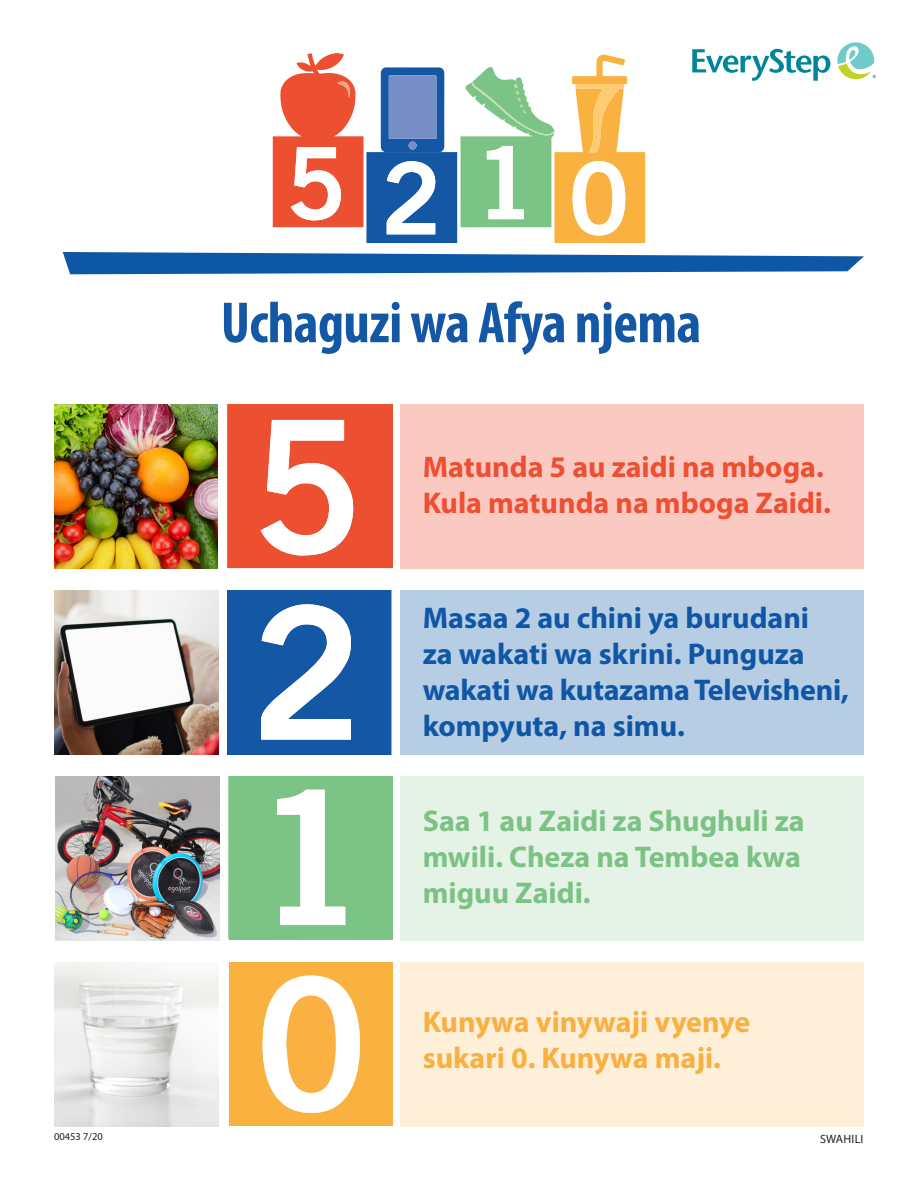
<style>
.page{position:relative;width:918px;height:1188px;background:#fff}
.page>*{position:absolute;margin:0;border:0;box-sizing:border-box;transform-origin:0 0}
.t1{font:700 condensed 58.5px "Myriad Pro";letter-spacing:-.01em;color:#1357a5}
.t2{font:700 30px/36px "Myriad Pro";color:#0f57a6}
.t3{font:700 30px/36px "Myriad Pro";color:#7dc285}
.t4{font:700 30px/36px "Myriad Pro";color:#ed4f33}
.t5{font:700 30px "Myriad Pro";color:#fab040}
.t6{font:12px "Myriad Pro";letter-spacing:.02em;color:#231f20}
.t7{font:10.5px "Myriad Pro";color:#231f20}
</style>
<div class="page">
<svg style="left:63px;top:252px;width:801px;height:22px"></svg>
<svg style="left:273px;top:53px;width:372px;height:190px"></svg>
<div style="left:400px;top:405px;width:464px;height:164px;background:#facac2"></div>
<div style="left:400px;top:591px;width:464px;height:164px;background:#b7cde4"></div>
<div style="left:400px;top:776px;width:464px;height:164px;background:#e5f3e7"></div>
<div style="left:400px;top:962px;width:464px;height:164px;background:#feefd9"></div>
<img style="left:54px;top:405px;width:164px;height:163px">
<img style="left:54px;top:591px;width:164px;height:164px">
<img style="left:56px;top:776px;width:164px;height:164px">
<img style="left:54px;top:962px;width:164px;height:164px">
<svg style="left:227px;top:405px;width:165px;height:163px"></svg>
<svg style="left:227px;top:591px;width:164px;height:163px"></svg>
<svg style="left:228px;top:777px;width:164px;height:163px"></svg>
<svg style="left:229px;top:962px;width:163px;height:164px"></svg>
<svg style="left:692px;top:49px;width:138px;height:32px"></svg>
<svg style="left:837px;top:42px;width:39px;height:38px"></svg>
<p class="t7" style="left:54px;top:1130px;width:50px">00453 7/20</p>
<p class="t1" style="left:221px;top:286px;width:482px">Uchaguzi wa Afya njema</p>
<p class="t4" style="left:423px;top:448px;width:410px">Matunda 5 au zaidi na mboga.<br>Kula matunda na mboga Zaidi.</p>
<p class="t2" style="left:423px;top:599px;width:428px">Masaa 2 au chini ya burudani<br>za wakati wa skrini. Punguza wakati wa kutazama Televisheni, kompyuta, na simu.</p>
<p class="t3" style="left:423px;top:802px;width:384px">Saa 1 au Zaidi za Shughuli za mwili. Cheza na Tembea kwa miguu Zaidi.</p>
<p class="t5" style="left:423px;top:1003px;width:329px">Kunywa vinywaji vyenye</p>
<p class="t5" style="left:423px;top:1039px;width:300px">sukari 0. Kunywa maji.</p>
<p class="t6" style="left:820px;top:1132px;width:45px">SWAHILI</p>
</div>
